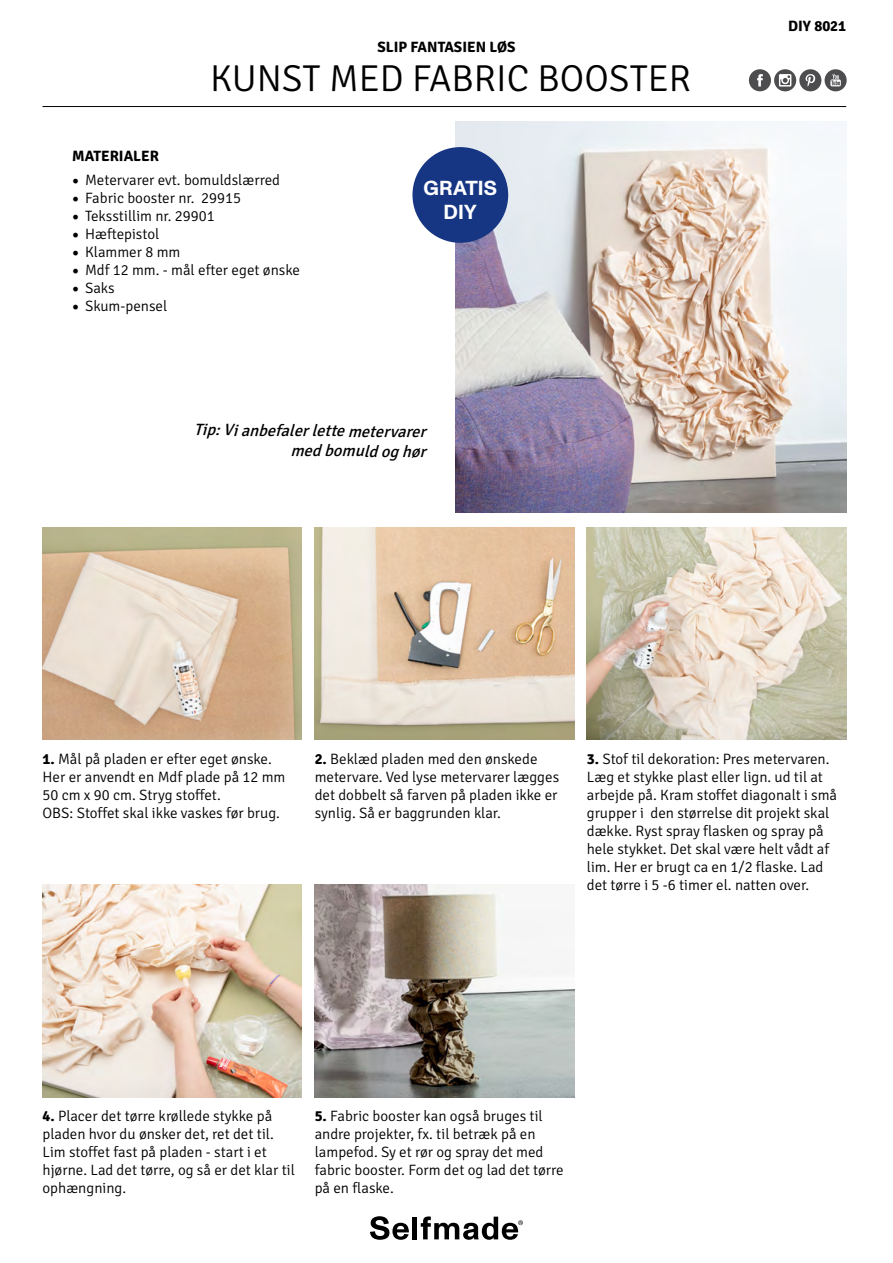
<style>
.page{position:relative;width:893px;height:1263px;background:#fff}
.page>*{position:absolute;margin:0;border:0;box-sizing:border-box;transform-origin:0 0}
.t1{font:300 37.5px "Signika";color:#000}
.t2{font:700 20.25px/23.7px "ABC Monument Grotesk";color:#fff;text-align:center}
.t3{font:italic 16.5px/19.4px "Signika";color:#000;text-align:right}
.t4{font:300 15px/18px "Signika";color:#000}
.t5{font:700 15px "Signika";color:#000}
.s1{font-family:"Minion Pro";font-weight:400;font-size:18px}
.s2{font-weight:700}
</style>
<div class="page">
<img style="left:43px;top:527px;width:259px;height:213px">
<img style="left:43px;top:884px;width:259px;height:213px">
<img style="left:315px;top:527px;width:259px;height:213px">
<img style="left:315px;top:884px;width:259px;height:213px">
<img style="left:587px;top:527px;width:259px;height:213px">
<hr style="left:43px;top:106px;width:803px;height:1px;background:#000">
<img style="left:455px;top:122px;width:391px;height:390px">
<div style="left:749px;top:69px;width:22px;height:22px;background:#4d4d4f;border-radius:50%"></div>
<svg style="left:757px;top:74px;width:6px;height:12px"></svg>
<div style="left:774px;top:69px;width:22px;height:22px;background:#4d4d4f;border-radius:50%"></div>
<svg style="left:779px;top:74px;width:12px;height:13px"></svg>
<div style="left:799px;top:69px;width:22px;height:22px;background:#4d4d4f;border-radius:50%"></div>
<svg style="left:805px;top:74px;width:10px;height:12px"></svg>
<div style="left:825px;top:69px;width:22px;height:22px;background:#4d4d4f;border-radius:50%"></div>
<svg style="left:830px;top:74px;width:11px;height:12px"></svg>
<div style="left:412px;top:147px;width:96px;height:96px;background:#163683;border-radius:50%"></div>
<svg style="left:370px;top:1216px;width:39px;height:24px"></svg>
<hr style="left:413px;top:1216px;width:4px;height:23px;background:#000">
<svg style="left:421px;top:1216px;width:102px;height:24px"></svg>
<p class="t5" style="left:377px;top:38px;width:139px">SLIP FANTASIEN LØS</p>
<h1 class="t1" style="left:210px;top:57px;width:483px">KUNST MED FABRIC BOOSTER</h1>
<p class="t5" style="left:72px;top:147px;width:88px">MATERIALER</p>
<p class="t4" style="left:72px;top:172px;width:209px"><span class="s1">•</span> Metervarer evt. bomuldslærred</p>
<p class="t4" style="left:72px;top:190px;width:170px"><span class="s1">•</span> Fabric booster nr. 29915</p>
<p class="t4" style="left:72px;top:208px;width:144px"><span class="s1">•</span> Teksstillim nr. 29901</p>
<p class="t4" style="left:72px;top:226px;width:89px"><span class="s1">•</span> Hæftepistol</p>
<p class="t4" style="left:72px;top:244px;width:110px"><span class="s1">•</span> Klammer 8 mm</p>
<p class="t4" style="left:72px;top:262px;width:229px"><span class="s1">•</span> Mdf 12 mm. - mål efter eget ønske</p>
<p class="t4" style="left:72px;top:280px;width:44px"><span class="s1">•</span> Saks</p>
<p class="t4" style="left:72px;top:298px;width:97px"><span class="s1">•</span> Skum-pensel</p>
<h2 class="t2" style="left:424px;top:177px;width:75px">GRATIS<br>DIY</h2>
<p class="t3" style="left:194px;top:419px;width:233px;rotate:1deg">Tip: Vi anbefaler lette metervarer med bomuld og hør</p>
<p class="t5" style="left:788px;top:17px;width:59px">DIY 8021</p>
<p class="t4" style="left:43px;top:750px;width:244px"><span class="s2">1.</span> Mål på pladen er efter eget ønske.<br>Her er anvendt en Mdf plade på 12 mm 50 cm x 90 cm. Stryg stoffet.<br>OBS: Stoffet skal ikke vaskes før brug.</p>
<p class="t4" style="left:315px;top:750px;width:246px"><span class="s2">2.</span> Beklæd pladen med den ønskede metervare. Ved lyse metervarer lægges det dobbelt så farven på pladen ikke er synlig. Så er baggrunden klar.</p>
<p class="t4" style="left:587px;top:750px;width:252px"><span class="s2">3.</span> Stof til dekoration: Pres metervaren.<br>Læg et stykke plast eller lign. ud til at arbejde på. Kram stoffet diagonalt i små grupper i den størrelse dit projekt skal dække. Ryst spray flasken og spray på hele stykket. Det skal være helt vådt af lim. Her er brugt ca en 1/2 flaske. Lad det tørre i 5 -6 timer el. natten over.</p>
<p class="t4" style="left:43px;top:1107px;width:254px"><span class="s2">4.</span> Placer det tørre krøllede stykke på pladen hvor du ønsker det, ret det til.<br>Lim stoffet fast på pladen - start i et hjørne. Lad det tørre, og så er det klar til ophængning.</p>
<p class="t4" style="left:315px;top:1107px;width:251px"><span class="s2">5.</span> Fabric booster kan også bruges til andre projekter, fx. til betræk på en lampefod. Sy et rør og spray det med fabric booster. Form det og lad det tørre på en flaske.</p>
</div>
